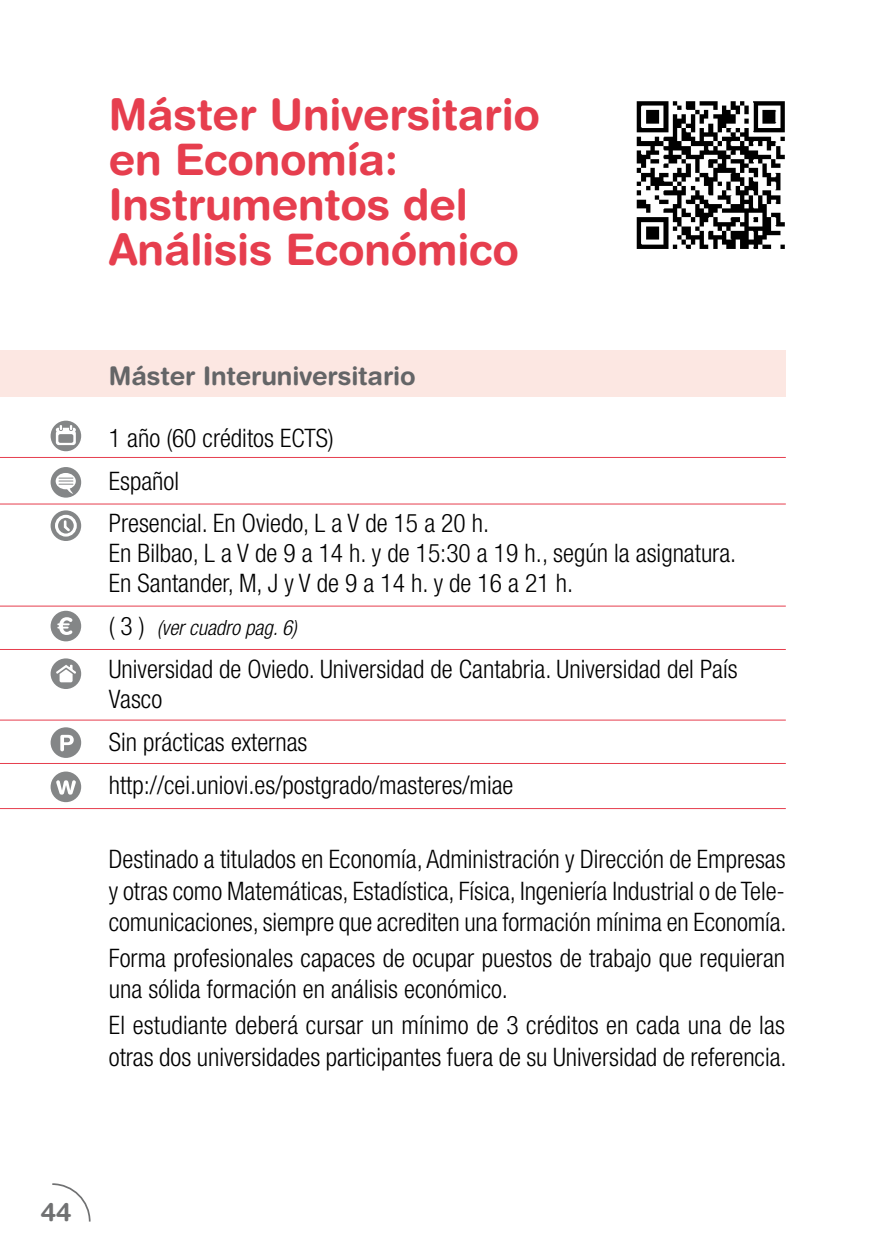
<style>
.page{position:relative;width:893px;height:1259px;background:#fff}
.page>*{position:absolute;margin:0;border:0;box-sizing:border-box;transform-origin:0 0}
.t1{font:700 43.5px/45px "Helvetica Rounded LT Std";letter-spacing:-.005em;color:#e63e4e}
.t2{font:300 condensed 25.5px/31.5px "Helvetica Neue LT Std";color:#000}
.t3{font:700 25.5px "Helvetica Rounded LT Std";letter-spacing:-.005em;color:#646567}
.t4{font:700 25.5px "Helvetica Rounded LT Std";color:#707172}
.t5{font:italic 300 condensed 21px "Helvetica Neue LT Std";color:#000}
.s1{font-style:normal;font-size:25.5px}
</style>
<div class="page">
<svg style="left:52px;top:1183px;width:39px;height:39px"></svg>
<div style="left:0;top:350px;width:786px;height:47px;background:#fce7e2"></div>
<hr style="left:0;top:457px;width:786px;height:1px;background:#e63e4e">
<hr style="left:0;top:503px;width:786px;height:1px;background:#e63e4e">
<hr style="left:0;top:763px;width:786px;height:1px;background:#e63e4e">
<hr style="left:0;top:808px;width:786px;height:1px;background:#e63e4e">
<hr style="left:0;top:605px;width:786px;height:1px;background:#e63e4e">
<hr style="left:0;top:649px;width:786px;height:1px;background:#e63e4e">
<hr style="left:0;top:719px;width:786px;height:1px;background:#e63e4e">
<div style="left:51px;top:421px;width:30px;height:30px;background:#848687;border-radius:50%"></div>
<svg style="left:56px;top:425px;width:20px;height:20px"></svg>
<div style="left:51px;top:771px;width:30px;height:31px;background:#848687;border-radius:50%"></div>
<svg style="left:56px;top:780px;width:20px;height:14px"></svg>
<div style="left:51px;top:611px;width:30px;height:30px;background:#848687;border-radius:50%"></div>
<svg style="left:57px;top:617px;width:15px;height:18px"></svg>
<div style="left:51px;top:658px;width:30px;height:31px;background:#848687;border-radius:50%"></div>
<svg style="left:56px;top:665px;width:20px;height:17px"></svg>
<div style="left:51px;top:467px;width:30px;height:30px;background:#848687;border-radius:50%"></div>
<svg style="left:56px;top:473px;width:20px;height:16px"></svg>
<svg style="left:59px;top:477px;width:14px;height:17px"></svg>
<svg style="left:51px;top:510px;width:30px;height:31px"></svg>
<div style="left:55px;top:515px;width:22px;height:21px;border:3px solid #fff;border-radius:50%"></div>
<svg style="left:63px;top:519px;width:9px;height:15px"></svg>
<img style="left:636px;top:101px;width:149px;height:148px">
<div style="left:51px;top:727px;width:30px;height:31px;background:#848687;border-radius:50%"></div>
<svg style="left:60px;top:735px;width:14px;height:16px"></svg>
<h1 class="t1" style="left:109px;top:91px;width:433px">Máster Universitario en Economía:<br>Instrumentos del<br>Análisis Económico</h1>
<p class="t3" style="left:109px;top:360px;width:308px">Máster Interuniversitario</p>
<p class="t2" style="left:109px;top:416px;width:382px;line-height:42.9px">1 año (60 créditos ECTS)<br>Español<br>Presencial. En Oviedo, L a V de 15 a 20 h.</p>
<p class="t2" style="left:109px;top:538px;width:629px;line-height:30px">En Bilbao, L a V de 9 a 14 h. y de 15:30 a 19 h., según la asignatura.<br>En Santander, M, J y V de 9 a 14 h. y de 16 a 21 h.</p>
<p class="t5" style="left:109px;top:616px;width:189px"><span class="s1">( 3 )</span> (ver cuadro pag. 6)</p>
<p class="t2" style="left:109px;top:654px;width:630px;line-height:30px">Universidad de Oviedo. Universidad de Cantabria. Universidad del País<br>Vasco</p>
<p class="t2" style="left:109px;top:720px;width:406px;line-height:42.9px">Sin prácticas externas http://cei.uniovi.es/postgrado/masteres/miae</p>
<p class="t2" style="left:109px;top:843px;width:679px;text-align:justify">Destinado a titulados en Economía, Administración y Dirección de Empresas y otras como Matemáticas, Estadística, Física, Ingeniería Industrial o de Tele&shy;comunicaciones, siempre que acrediten una formación mínima en Economía.</p>
<p class="t2" style="left:109px;top:942px;width:678px">Forma profesionales capaces de ocupar puestos de trabajo que requieran una sólida formación en análisis económico.</p>
<p class="t2" style="left:109px;top:1009px;width:679px">El estudiante deberá cursar un mínimo de 3 créditos en cada una de las otras dos universidades participantes fuera de su Universidad de referencia.</p>
<p class="t4" style="left:41px;top:1196px;width:33px">44</p>
</div>
